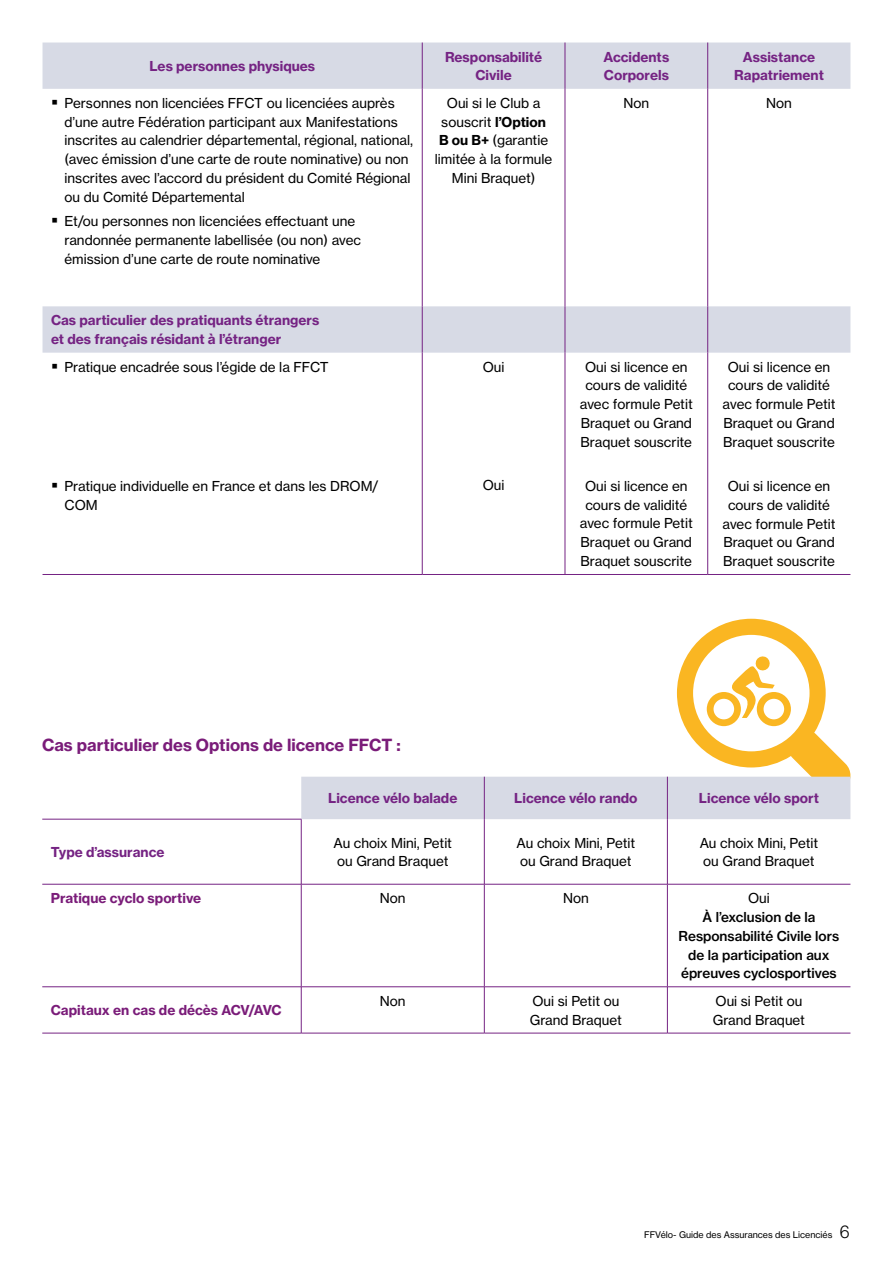
<style>
.page{position:relative;width:893px;height:1263px;background:#fff}
.page>*{position:absolute;margin:0;border:0;box-sizing:border-box;transform-origin:0 0}
.t1{font:16.5px "N Haas Grotesk TX Std 75 Bd";color:#7a1c79}
.t2{font:13.5px/18.8px "N Haas Grotesk TX Std 55 Rg";color:#000}
.t3{font:13.5px/18.8px "N Haas Grotesk TX Std 75 Bd";color:#752383;text-align:center}
.t4{font:13.5px/18.8px "N Haas Grotesk TX Std 65 Md";color:#000;text-align:center}
.t5{font:13.5px "N Haas Grotesk TX Std 75 Bd";color:#7a1c79}
.t6{font:9px "N Haas Grotesk TX Std 55 Rg";color:#000}
.s1{font-family:"N Haas Grotesk TX Std 75 Bd"}
.s2{font-family:"N Haas Grotesk DS Std 45 Lt";font-size:18px}
</style>
<div class="page">
<svg style="left:43px;top:43px;width:807px;height:310px"></svg>
<hr style="left:422px;top:43px;width:1px;height:46px;background:#752383">
<hr style="left:565px;top:43px;width:1px;height:46px;background:#752383">
<hr style="left:707px;top:43px;width:1px;height:46px;background:#752383">
<hr style="left:422px;top:89px;width:1px;height:217px;background:#752383">
<hr style="left:565px;top:89px;width:1px;height:217px;background:#752383">
<hr style="left:707px;top:89px;width:1px;height:217px;background:#752383">
<hr style="left:422px;top:306px;width:1px;height:47px;background:#752383">
<hr style="left:565px;top:306px;width:1px;height:47px;background:#752383">
<hr style="left:707px;top:306px;width:1px;height:47px;background:#752383">
<hr style="left:422px;top:353px;width:1px;height:221px;background:#752383">
<hr style="left:565px;top:353px;width:1px;height:221px;background:#752383">
<hr style="left:707px;top:353px;width:1px;height:221px;background:#752383">
<hr style="left:43px;top:574px;width:379px;height:1px;background:#752383">
<hr style="left:422px;top:574px;width:143px;height:1px;background:#752383">
<hr style="left:565px;top:574px;width:143px;height:1px;background:#752383">
<hr style="left:708px;top:574px;width:142px;height:1px;background:#752383">
<svg style="left:301px;top:619px;width:550px;height:200px"></svg>
<hr style="left:301px;top:819px;width:1px;height:65px;background:#752383">
<hr style="left:484px;top:819px;width:1px;height:65px;background:#752383">
<hr style="left:667px;top:819px;width:1px;height:65px;background:#752383">
<hr style="left:42px;top:884px;width:259px;height:1px;background:#752383">
<hr style="left:301px;top:884px;width:183px;height:1px;background:#752383">
<hr style="left:301px;top:884px;width:1px;height:102px;background:#752383">
<hr style="left:484px;top:884px;width:183px;height:1px;background:#752383">
<hr style="left:484px;top:884px;width:1px;height:102px;background:#752383">
<hr style="left:667px;top:884px;width:183px;height:1px;background:#752383">
<hr style="left:667px;top:884px;width:1px;height:102px;background:#752383">
<hr style="left:42px;top:986px;width:259px;height:1px;background:#752383">
<hr style="left:301px;top:986px;width:183px;height:1px;background:#752383">
<hr style="left:301px;top:987px;width:1px;height:46px;background:#752383">
<hr style="left:484px;top:986px;width:183px;height:1px;background:#752383">
<hr style="left:484px;top:987px;width:1px;height:46px;background:#752383">
<hr style="left:667px;top:986px;width:183px;height:1px;background:#752383">
<hr style="left:667px;top:987px;width:1px;height:46px;background:#752383">
<hr style="left:42px;top:819px;width:259px;height:1px;background:#752383">
<hr style="left:42px;top:1033px;width:259px;height:1px;background:#752383">
<hr style="left:301px;top:1033px;width:183px;height:1px;background:#752383">
<hr style="left:484px;top:1033px;width:183px;height:1px;background:#752383">
<hr style="left:667px;top:1033px;width:183px;height:1px;background:#752383">
<hr style="left:484px;top:777px;width:1px;height:42px;background:#752383">
<hr style="left:667px;top:777px;width:1px;height:42px;background:#752383">
<svg style="left:52px;top:100px;width:5px;height:4px"></svg>
<svg style="left:52px;top:218px;width:5px;height:5px"></svg>
<p class="t3" style="left:150px;top:57px;width:167px">Les personnes physiques</p>
<p class="t3" style="left:445px;top:47px;width:99px">Responsabilité<br>Civile</p>
<p class="t3" style="left:603px;top:47px;width:67px;text-align:left">Accidents<br>Corporels</p>
<p class="t3" style="left:734px;top:47px;width:91px">Assistance<br>Rapatriement</p>
<p class="t2" style="left:65px;top:94px;width:350px">Personnes non licenciées FFCT ou licenciées auprès d’une autre Fédération participant aux Manifestations inscrites au calendrier départemental, régional, national, (avec émission d’une carte de route nominative) ou non inscrites avec l’accord du président du Comité Régional ou du Comité Départemental</p>
<p class="t2" style="left:65px;top:212px;width:298px">Et/ou personnes non licenciées effectuant une randonnée permanente labellisée (ou non) avec émission d’une carte de route nominative</p>
<p class="t2" style="left:435px;top:94px;width:119px;text-align:center">Oui si le Club a souscrit <span class="s1">l’Option<br>B ou B+</span> (garantie limitée à la formule<br>Mini Braquet)</p>
<p class="t2" style="left:623px;top:94px;width:27px">Non</p>
<p class="t2" style="left:766px;top:94px;width:27px">Non</p>
<p class="t3" style="left:51px;top:311px;width:270px;text-align:left">Cas particulier des pratiquants étrangers et des français résidant à l’étranger</p>
<p class="t2" style="left:65px;top:357px;width:266px">Pratique encadrée sous l’égide de la FFCT</p>
<p class="t2" style="left:65px;top:477px;width:315px">Pratique individuelle en France et dans les DROM/<br>COM</p>
<p class="t2" style="left:483px;top:357px;width:23px">Oui</p>
<p class="t2" style="left:483px;top:476px;width:23px">Oui</p>
<p class="t2" style="left:580px;top:357px;width:114px;text-align:center">Oui si licence en cours de validité avec formule Petit<br>Braquet ou Grand<br>Braquet souscrite</p>
<p class="t2" style="left:580px;top:477px;width:114px;text-align:center">Oui si licence en cours de validité avec formule Petit<br>Braquet ou Grand<br>Braquet souscrite</p>
<p class="t2" style="left:723px;top:357px;width:114px;text-align:center">Oui si licence en cours de validité avec formule Petit<br>Braquet ou Grand<br>Braquet souscrite</p>
<p class="t2" style="left:723px;top:477px;width:114px;text-align:center">Oui si licence en cours de validité avec formule Petit<br>Braquet ou Grand<br>Braquet souscrite</p>
<p class="t1" style="left:42px;top:735px;width:360px">Cas particulier des Options de licence FFCT :</p>
<p class="t3" style="left:328px;top:789px;width:131px">Licence vélo balade</p>
<p class="t3" style="left:514px;top:789px;width:125px">Licence vélo rando</p>
<p class="t3" style="left:699px;top:789px;width:122px">Licence vélo sport</p>
<p class="t3" style="left:51px;top:843px;width:115px">Type d’assurance</p>
<p class="t2" style="left:333px;top:833px;width:120px">Au choix Mini, Petit ou Grand Braquet</p>
<p class="t2" style="left:517px;top:833px;width:120px">Au choix Mini, Petit ou Grand Braquet</p>
<p class="t2" style="left:700px;top:833px;width:120px">Au choix Mini, Petit ou Grand Braquet</p>
<p class="t5" style="left:51px;top:890px;width:152px">Pratique cyclo sportive</p>
<p class="t2" style="left:380px;top:889px;width:27px">Non</p>
<p class="t2" style="left:563px;top:889px;width:27px">Non</p>
<p class="t2" style="left:748px;top:889px;width:23px">Oui</p>
<p class="t4" style="left:679px;top:908px;width:162px">À l’exclusion de la<br>Responsabilité Civile lors de la participation aux épreuves cyclosportives</p>
<p class="t5" style="left:51px;top:1002px;width:232px">Capitaux en cas de décès ACV/AVC</p>
<p class="t2" style="left:380px;top:991px;width:27px">Non</p>
<p class="t2" style="left:530px;top:991px;width:94px">Oui si Petit ou<br>Grand Braquet</p>
<p class="t2" style="left:713px;top:991px;width:94px">Oui si Petit ou<br>Grand Braquet</p>
<p class="t6" style="left:644px;top:1229px;width:207px">FFVélo- Guide des Assurances des Licenciés <span class="s2">6</span></p>
</div>
